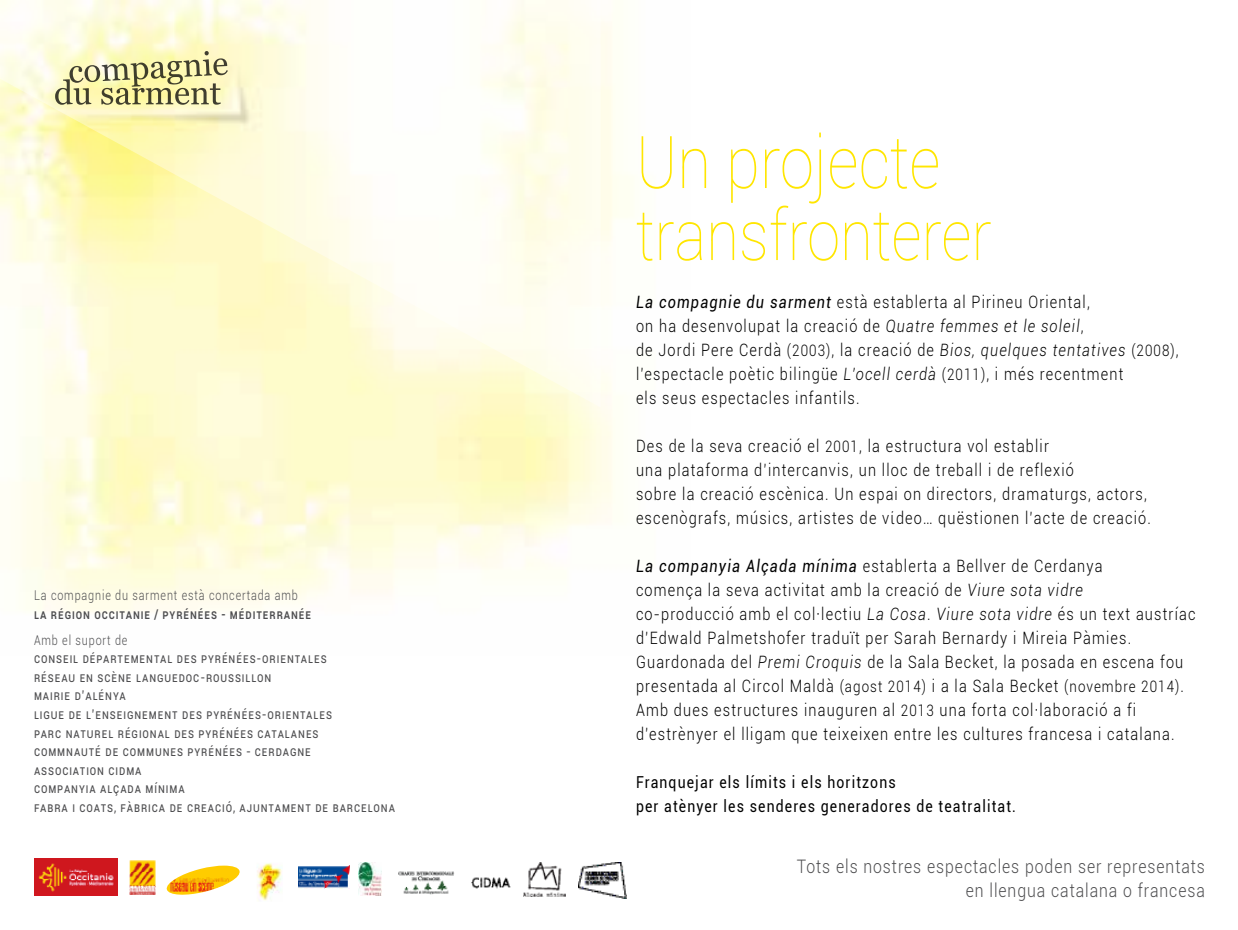
<style>
.page{position:relative;width:1238px;height:930px;background:#fff}
.page>*{position:absolute;margin:0;border:0;box-sizing:border-box;transform-origin:0 0}
.t1{font:100 72.75px "Roboto";color:#ffe600;scale:.85 1}
.t2{font:100 70.5px "Roboto";color:#ffe600;scale:.85 1}
.t3{font:300 18.6px/24px "Roboto";letter-spacing:.06em;color:#4d4d4f;text-align:right;scale:.85 1}
.t4{font:300 17.1px/24px "Roboto";letter-spacing:.08em;color:#000;scale:.85 1}
.t5{font:16.5px/24px "Roboto";letter-spacing:.08em;color:#000;scale:.85 1}
.t6{font:13.5px/18.6px "Roboto";letter-spacing:.08em;color:#4d4d4f;scale:.8 1}
.t7{font:300 13.5px "Roboto";letter-spacing:.08em;color:#4d4d4f;scale:.8 1}
.t8{font:500 13.5px "Roboto";letter-spacing:.08em;color:#4d4d4f;scale:.8 1}
.s1{font-weight:400;font-style:italic}
.s2{font-style:italic}
.s3{font-size:15.75px}
</style>
<div class="page">
<svg style="left:0;top:0;width:600px;height:408px"></svg>
<svg style="left:55px;top:51px;width:173px;height:54px;background:#d1ce99"></svg>
<img style="left:129px;top:860px;width:27px;height:35px">
<img style="left:34px;top:859px;width:84px;height:37px">
<img style="left:298px;top:866px;width:51px;height:23px">
<img style="left:358px;top:863px;width:24px;height:32px">
<img style="left:398px;top:871px;width:56px;height:24px">
<img style="left:471px;top:877px;width:40px;height:12px">
<img style="left:523px;top:863px;width:42px;height:34px">
<img style="left:578px;top:863px;width:48px;height:36px">
<img style="left:166px;top:866px;width:74px;height:29px">
<img style="left:257px;top:863px;width:25px;height:38px">
<p class="t7" style="left:34px;top:586px;width:331px">La compagnie du sarment està concertada amb</p>
<p class="t8" style="left:34px;top:604px;width:84px">la Région Occi</p>
<p class="t8" style="left:120px;top:604px;width:189px">tanie / Pyrénées - Méditerra</p>
<p class="t8" style="left:291px;top:604px;width:25px">née</p>
<p class="t7" style="left:34px;top:631px;width:118px">Amb el suport de</p>
<p class="t6" style="left:34px;top:649px;width:453px">Conseil départemental des Pyrénées-Orientales<br>Réseau en scène Languedoc-Roussillon<br>Mairie d’Alénya<br>Ligue de l’Enseignement des Pyrénées-Orientales<br>Parc Naturel Régional des Pyrénées Catalanes<br>Commnauté de communes Pyrénées - Cerdagne<br>Association Cidma<br>companyia alçada mínima<br>Fabra i Coats, Fàbrica de creació, Ajuntament de Barcelona</p>
<h1 class="t1" style="left:636px;top:112px;width:360px">Un projecte</h1>
<h2 class="t2" style="left:636px;top:186px;width:420px">transfronterer</h2>
<p class="t4" style="left:636px;top:289px;width:640px"><span class="s1">La compagnie du sarment</span> està establerta al Pirineu Oriental,<br>on ha desenvolupat la creació de <span class="s2">Quatre femmes et le soleil</span>,<br>de Jordi Pere Cerdà <span class="s3">(2003)</span>, la creació de <span class="s2">Bios, quelques tentatives</span> <span class="s3">(2008)</span>, l’espectacle poètic bilingüe <span class="s2">L’ocell cerdà</span> <span class="s3">(2011)</span>, i més recentment<br>els seus espectacles infantils.</p>
<p class="t4" style="left:636px;top:433px;width:607px">Des de la seva creació el <span class="s3">2001</span>, la estructura vol establir<br>una plataforma d’intercanvis, un lloc de treball i de reflexió<br>sobre la creació escènica. Un espai on directors, dramaturgs, actors, escenògrafs, músics, artistes de vίdeo… quëstionen l’acte de creació.</p>
<p class="t4" style="left:636px;top:553px;width:659px"><span class="s1">La companyia Alçada mínima</span> establerta a Bellver de Cerdanya<br>comença la seva activitat amb la creació de <span class="s2">Viure sota vidre<br></span>co-producció amb el col·lectiu <span class="s2">La Cosa</span>. <span class="s2">Viure sota vidre</span> és un text austríac d’Edwald Palmetshofer traduït per Sarah Bernardy i Mireia Pàmies.<br>Guardonada del <span class="s2">Premi Croquis</span> de la Sala Becket, la posada en escena fou presentada al Circol Maldà <span class="s3">(agost 2014)</span> i a la Sala Becket <span class="s3">(novembre 2014)</span>.<br>Amb dues estructures inauguren al <span class="s3">2013</span> una forta col·laboració a fi d’estrènyer el lligam que teixeixen entre les cultures francesa i catalana.</p>
<p class="t5" style="left:636px;top:770px;width:448px">Franquejar els límits i els horitzons<br>per atènyer les senderes generadores de teatralitat.</p>
<p class="t3" style="left:797px;top:853px;width:481px">Tots els nostres espectacles poden ser representats en llengua catalana o francesa</p>
</div>
